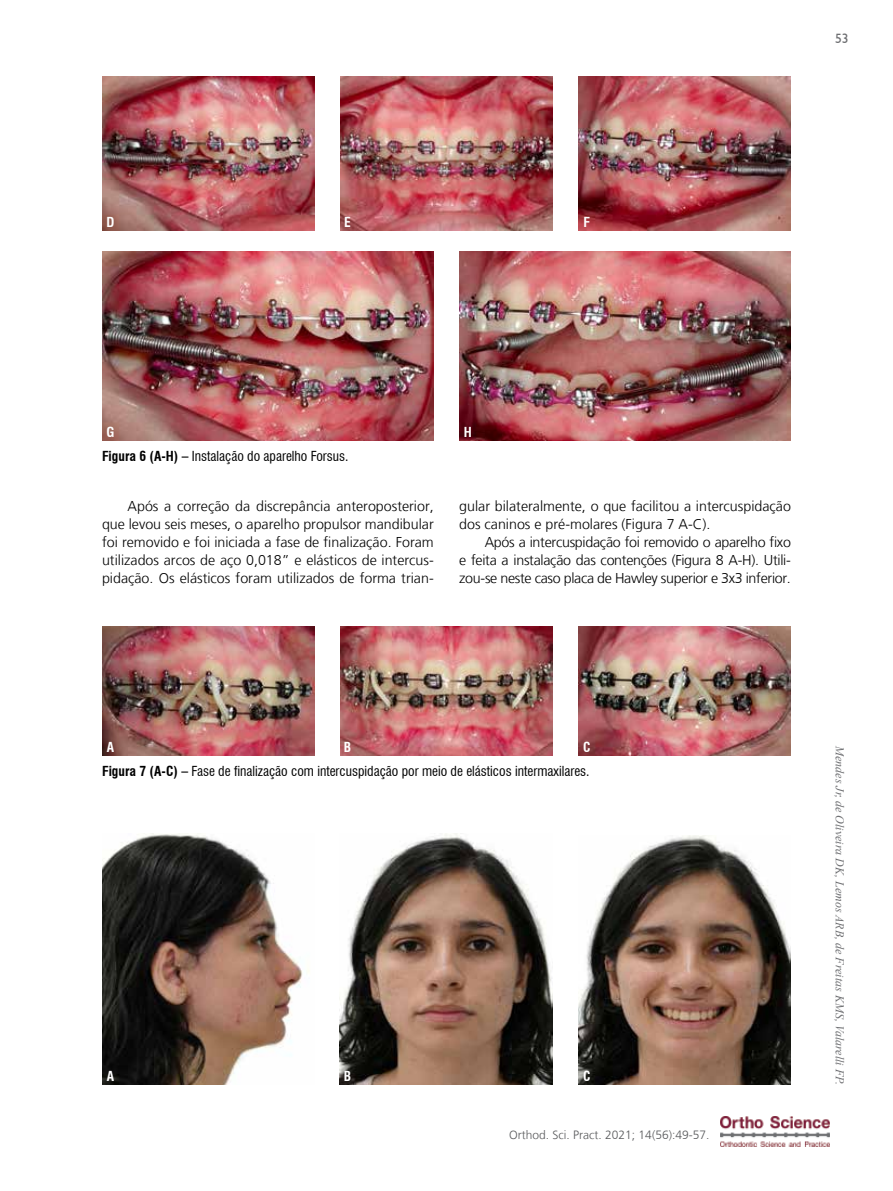
<style>
.page{position:relative;width:893px;height:1191px;background:#fff}
.page>*{position:absolute;margin:0;border:0;box-sizing:border-box;transform-origin:0 0}
.t1{font:300 14.25px/18px "Frutiger LT";color:#000;text-align:justify}
.t2{font:condensed 13.5px "Swiss 721 BT";color:#000}
.t3{font:700 condensed 13.5px "Swiss 721 BT";color:#fff}
.t4{font:13.5px "Humanist 521 BT";color:#6d6e71}
.t5{font:italic 12px "Times New Roman";color:#6d6e71}
.t6{font:300 12px "Frutiger LT";color:#58595b}
.s1{font-weight:700}
</style>
<div class="page">
<img style="left:721px;top:1116px;width:108px;height:30px">
<img style="left:102px;top:77px;width:213px;height:153px">
<img style="left:340px;top:77px;width:213px;height:153px">
<img style="left:578px;top:77px;width:213px;height:153px">
<img style="left:102px;top:251px;width:332px;height:189px">
<img style="left:459px;top:251px;width:332px;height:189px">
<img style="left:102px;top:627px;width:213px;height:128px">
<img style="left:340px;top:627px;width:213px;height:128px">
<img style="left:578px;top:627px;width:213px;height:128px">
<img style="left:339px;top:833px;width:214px;height:251px">
<img style="left:578px;top:835px;width:213px;height:249px">
<img style="left:102px;top:833px;width:208px;height:251px">
<p class="t3" style="left:107px;top:214px;width:9px">D</p>
<p class="t3" style="left:344px;top:214px;width:8px">E</p>
<p class="t3" style="left:583px;top:214px;width:8px">F</p>
<p class="t4" style="left:835px;top:30px;width:15px">53</p>
<p class="t3" style="left:107px;top:424px;width:9px">G</p>
<p class="t3" style="left:464px;top:424px;width:10px">H</p>
<p class="t2" style="left:102px;top:448px;width:248px"><span class="s1">Figura 6 (A-H) –</span> Instalação do aparelho Forsus.</p>
<p class="t1" style="left:102px;top:497px;width:333px;text-indent:26px">Após a correção da discrepância anteroposterior, que levou seis meses, o aparelho propulsor mandibular foi removido e foi iniciada a fase de finalização. Foram utilizados arcos de aço 0,018” e elásticos de intercus&shy;pidação. Os elásticos foram utilizados de forma trian-</p>
<p class="t1" style="left:459px;top:497px;width:333px">gular bilateralmente, o que facilitou a intercuspidação dos caninos e pré-molares (Figura 7 A-C).</p>
<p class="t1" style="left:459px;top:533px;width:333px;text-indent:26px">Após a intercuspidação foi removido o aparelho fixo e feita a instalação das contenções (Figura 8 A-H). Utili&shy;zou-se neste caso placa de Hawley superior e 3x3 inferior.</p>
<p class="t3" style="left:107px;top:739px;width:9px">A</p>
<p class="t3" style="left:344px;top:739px;width:9px">B</p>
<p class="t3" style="left:583px;top:739px;width:9px">C</p>
<p class="t2" style="left:102px;top:763px;width:489px"><span class="s1">Figura 7 (A-C) –</span> Fase de finalização com intercuspidação por meio de elásticos intermaxilares.</p>
<p class="t3" style="left:107px;top:1068px;width:9px">A</p>
<p class="t3" style="left:344px;top:1068px;width:9px">B</p>
<p class="t3" style="left:583px;top:1068px;width:9px">C</p>
<p class="t6" style="left:509px;top:1127px;width:202px">Orthod. Sci. Pract. 2021; 14(56):49-57.</p>
<p class="t5" style="left:848px;top:746px;width:340px;rotate:90deg">Mendes Jr, de Oliveira DK, Lemos ARB, de Freitas KMS, Valarelli FP.</p>
</div>
